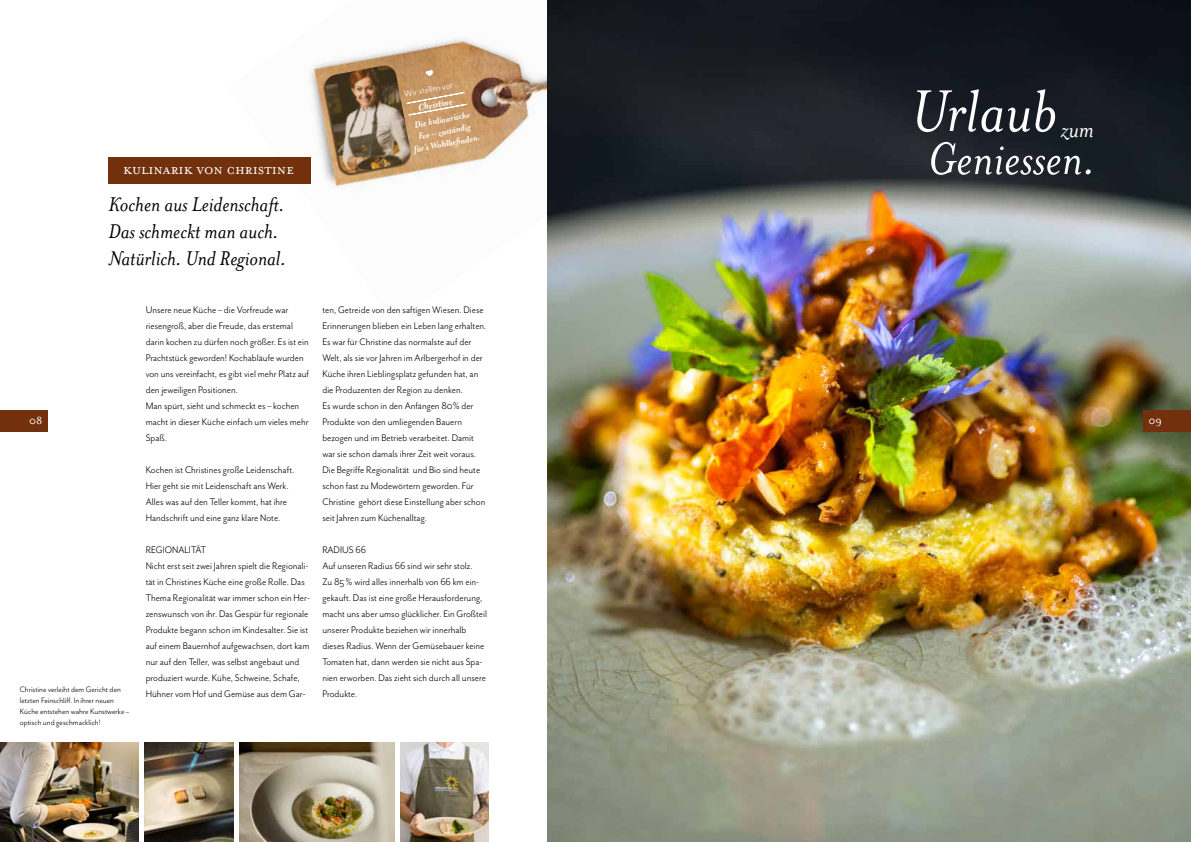
<style>
.page{position:relative;width:1191px;height:842px;background:#fff}
.page>*{position:absolute;margin:0;border:0;box-sizing:border-box;transform-origin:0 0}
.t1{font:italic 67.6px "Mrs Eaves OT";color:#fff}
.t2{font:italic 52px "Mrs Eaves OT";color:#fff}
.t3{font:italic 26px "Mrs Eaves OT";color:#fff}
.t4{font:italic 22.8px/27.4px "Mrs Eaves OT";color:#000}
.t5{font:16px "Mrs Eaves All Small Caps OT";color:#fff}
.t6{font:12px "Mrs Eaves OT";color:#fff}
.t7{font:11px/16px "Mr Eaves San OT";color:#000;scale:.96 1}
.t8{font:italic 700 11px "Mrs Eaves OT";color:#fff}
.t9{font:italic 700 10px/12px "Mrs Eaves OT";color:#fff;text-align:center}
.t10{font:10px "Mr Eaves San OT";color:#fff}
.t11{font:9px/11px "Mr Eaves San OT";color:#000;scale:.96 1}
</style>
<div class="page">
<img style="left:307px;top:37px;width:240px;height:152px">
<svg style="left:411px;top:92px;width:56px;height:23px"></svg>
<svg style="left:425px;top:70px;width:8px;height:6px"></svg>
<div style="left:323px;top:66px;width:87px;height:110px;background:#000;opacity:.75"></div>
<img style="left:324px;top:66px;width:87px;height:108px">
<div style="left:108px;top:157px;width:202px;height:27px;background:#72300c"></div>
<img style="left:547px;top:0;width:644px;height:842px">
<img style="left:239px;top:743px;width:155px;height:99px">
<img style="left:400px;top:743px;width:88px;height:99px">
<img style="left:145px;top:743px;width:88px;height:99px">
<img style="left:0;top:743px;width:139px;height:99px">
<div style="left:1142px;top:410px;width:49px;height:22px;background:#72300c"></div>
<div style="left:0;top:410px;width:48px;height:22px;background:#72300c"></div>
<h3 class="t5" style="left:123px;top:161px;width:172px">kulinarik von christine</h3>
<h3 class="t4" style="left:108px;top:190px;width:179px">Kochen aus Leidenschaft.<br>Das schmeckt man auch.<br>Natürlich. Und Regional.</h3>
<p class="t10" style="left:403px;top:89px;width:59px;rotate:-11deg">Wir stellen vor ...</p>
<p class="t8" style="left:417px;top:102px;width:36px;rotate:-11deg">Christine</p>
<p class="t9" style="left:408px;top:120px;width:68px;rotate:-11deg">Die kulinarische<br>Fee – zuständig für’s Wohlbefi nden.</p>
<h1 class="t1" style="left:910px;top:74px;width:148px">Urlaub</h1>
<h3 class="t3" style="left:1061px;top:115px;width:34px">zum</h3>
<h2 class="t2" style="left:927px;top:130px;width:170px">Geniessen.</h2>
<p class="t7" style="left:322px;top:302px;width:172px">ten, Getreide von den saftigen Wiesen. Diese Erinnerungen blieben ein Leben lang erhalten.<br>Es war für Christine das normalste auf der Welt, als sie vor Jahren im Arlbergerhof in der Küche ihren Lieblingsplatz gefunden hat, an die Produzenten der Region zu denken.<br>Es wurde schon in den Anfängen 80% der Produkte von den umliegenden Bauern bezogen und im Betrieb verarbeitet. Damit war sie schon damals ihrer Zeit weit voraus.<br>Die Begriffe Regionalität und Bio sind heute schon fast zu Modewörtern geworden. Für Christine gehört diese Einstellung aber schon seit Jahren zum Küchenalltag.</p>
<p class="t7" style="left:322px;top:542px;width:173px">RADIUS 66<br>Auf unseren Radius 66 sind wir sehr stolz.<br>Zu 85% wird alles innerhalb von 66 km ein&shy;gekauft. Das ist eine große Herausforderung, macht uns aber umso glücklicher. Ein Großteil unserer Produkte beziehen wir innerhalb dieses Radius. Wenn der Gemüsebauer keine Tomaten hat, dann werden sie nicht aus Spa&shy;nien erworben. Das zieht sich durch all unsere Produkte.</p>
<p class="t7" style="left:146px;top:302px;width:172px">Unsere neue Küche – die Vorfreude war riesengroß, aber die Freude, das erstemal darin kochen zu dürfen noch größer. Es ist ein Prachtstück geworden! Kochabläufe wurden von uns vereinfacht, es gibt viel mehr Platz auf den jeweiligen Positionen.<br>Man spürt, sieht und schmeckt es – kochen macht in dieser Küche einfach um vieles mehr Spaß.</p>
<p class="t7" style="left:146px;top:462px;width:156px">Kochen ist Christines große Leidenschaft.<br>Hier geht sie mit Leidenschaft ans Werk.<br>Alles was auf den Teller kommt, hat ihre Handschrift und eine ganz klare Note.</p>
<p class="t7" style="left:146px;top:542px;width:173px">REGIONALITÄT<br>Nicht erst seit zwei Jahren spielt die Regionali&shy;tät in Christines Küche eine große Rolle. Das Thema Regionalität war immer schon ein Her&shy;zenswunsch von ihr. Das Gespür für regionale Produkte begann schon im Kindesalter. Sie ist auf einem Bauernhof aufgewachsen, dort kam nur auf den Teller, was selbst angebaut und produziert wurde. Kühe, Schweine, Schafe, Hühner vom Hof und Gemüse aus dem Gar-</p>
<p class="t6" style="left:29px;top:413px;width:15px">08</p>
<p class="t6" style="left:1148px;top:413px;width:15px">09</p>
<p class="t11" style="left:20px;top:683px;width:115px">Christine verleiht dem Gericht den letzten Feinschliff. In ihrer neuen Küche entstehen wahre Kunstwerke – optisch und geschmacklich!</p>
</div>
